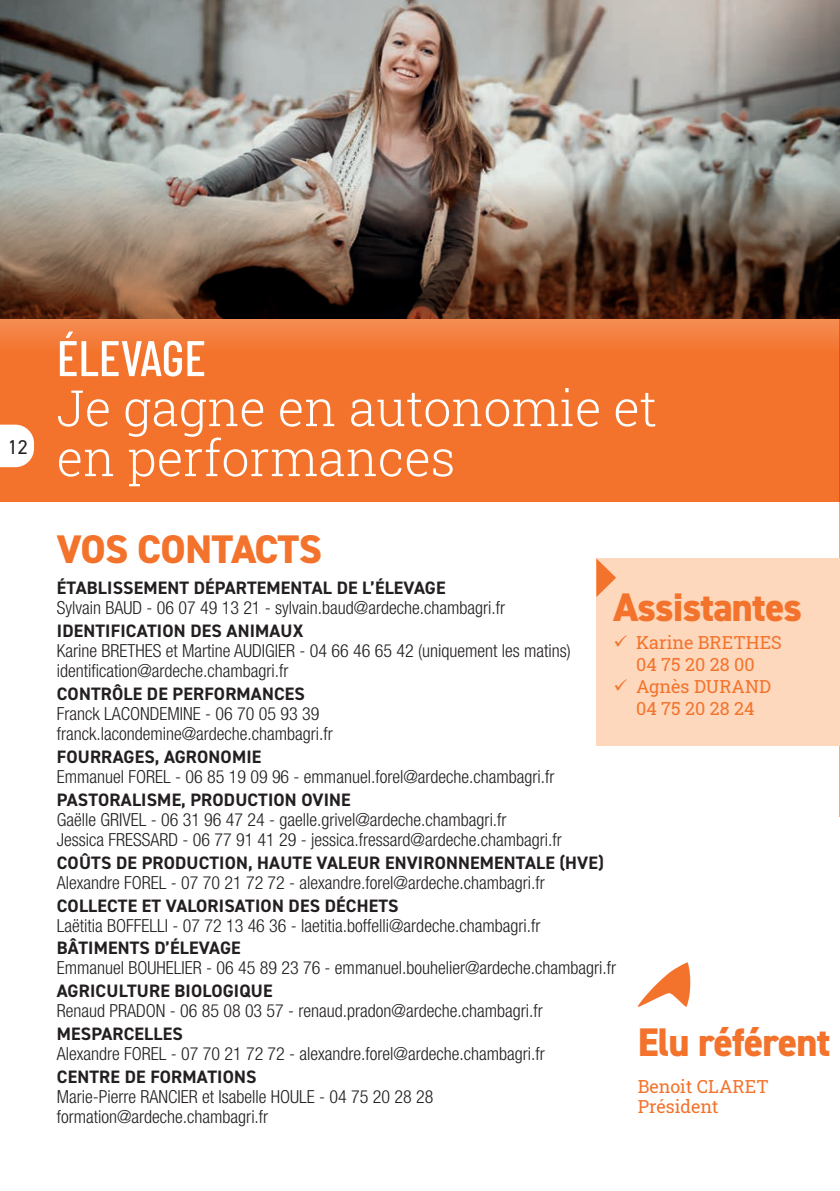
<style>
.page{position:relative;width:840px;height:1191px;background:#fff}
.page>*{position:absolute;margin:0;border:0;box-sizing:border-box;transform-origin:0 0}
.t1{font:300 50px/50px "Roboto Slab";color:#fff}
.t2{font:500 50px "Barlow Condensed";color:#fff}
.t3{font:800 40px "DIN2014";letter-spacing:-.02em;color:#f3732c}
.t4{font:20px "DIN2014";color:#231f20}
.t5{font:300 condensed 18px/20px "Helvetica Neue LT Std";color:#231f20}
.t6{font:700 18px "DIN2014";letter-spacing:.01em;color:#231f20}
.t7{font:18px/22px "Roboto Slab";color:#f3732c}
</style>
<div class="page">
<hr style="left:839px;top:204px;width:1px;height:612px;background:#f9a774">
<hr style="left:839px;top:0;width:1px;height:208px;background:#009397">
<svg style="left:637px;top:962px;width:53px;height:45px"></svg>
<img style="left:0;top:0;width:839px;height:502px">
<svg style="left:0;top:424px;width:34px;height:43px"></svg>
<div style="left:596px;top:558px;width:243px;height:188px;background:#fdd8bd"></div>
<svg style="left:596px;top:558px;width:19px;height:39px"></svg>
<p class="t4" style="left:8px;top:434px;width:22px">12</p>
<h1 class="t2" style="left:57px;top:322px;width:151px">ÉLEVAGE</h1>
<h1 class="t1" style="left:57px;top:382px;width:601px">Je gagne en autonomie et en performances</h1>
<h2 class="t3" style="left:57px;top:522px;width:266px">VOS CONTACTS</h2>
<p class="t6" style="left:57px;top:576px;width:390px">ÉTABLISSEMENT DÉPARTEMENTAL DE L’ÉLEVAGE</p>
<p class="t5" style="left:57px;top:598px;width:449px">Sylvain BAUD - 06 07 49 13 21 - sylvain.baud@ardeche.chambagri.fr</p>
<p class="t6" style="left:57px;top:619px;width:248px">IDENTIFICATION DES ANIMAUX</p>
<p class="t5" style="left:57px;top:640px;width:515px">Karine BRETHES et Martine AUDIGIER - 04 66 46 65 42 (uniquement les matins) identification@ardeche.chambagri.fr</p>
<p class="t6" style="left:57px;top:682px;width:249px">CONTRÔLE DE PERFORMANCES</p>
<p class="t5" style="left:57px;top:703px;width:277px">Franck LACONDEMINE - 06 70 05 93 39 franck.lacondemine@ardeche.chambagri.fr</p>
<p class="t6" style="left:57px;top:744px;width:206px">FOURRAGES, AGRONOMIE</p>
<p class="t5" style="left:57px;top:766px;width:499px">Emmanuel FOREL - 06 85 19 09 96 - emmanuel.forel@ardeche.chambagri.fr</p>
<p class="t6" style="left:57px;top:787px;width:295px">PASTORALISME, PRODUCTION OVINE</p>
<p class="t5" style="left:57px;top:809px;width:506px">Gaëlle GRIVEL - 06 31 96 47 24 - gaelle.grivel@ardeche.chambagri.fr<br>Jessica FRESSARD - 06 77 91 41 29 - jessica.fressard@ardeche.chambagri.fr</p>
<p class="t6" style="left:57px;top:850px;width:548px">COÛTS DE PRODUCTION, HAUTE VALEUR ENVIRONNEMENTALE (HVE)</p>
<p class="t5" style="left:57px;top:872px;width:489px">Alexandre FOREL - 07 70 21 72 72 - alexandre.forel@ardeche.chambagri.fr</p>
<p class="t6" style="left:57px;top:893px;width:343px">COLLECTE ET VALORISATION DES DÉCHETS</p>
<p class="t5" style="left:57px;top:915px;width:485px">Laëtitia BOFFELLI - 07 72 13 46 36 - laetitia.boffelli@ardeche.chambagri.fr</p>
<p class="t6" style="left:57px;top:936px;width:185px">BÂTIMENTS D’ÉLEVAGE</p>
<p class="t5" style="left:57px;top:957px;width:560px">Emmanuel BOUHELIER - 06 45 89 23 76 - emmanuel.bouhelier@ardeche.chambagri.fr</p>
<p class="t6" style="left:57px;top:979px;width:217px">AGRICULTURE BIOLOGIQUE</p>
<p class="t5" style="left:57px;top:1000px;width:487px">Renaud PRADON - 06 85 08 03 57 - renaud.pradon@ardeche.chambagri.fr</p>
<p class="t6" style="left:57px;top:1022px;width:127px">MESPARCELLES</p>
<p class="t5" style="left:57px;top:1043px;width:489px">Alexandre FOREL - 07 70 21 72 72 - alexandre.forel@ardeche.chambagri.fr</p>
<p class="t6" style="left:57px;top:1064px;width:201px">CENTRE DE FORMATIONS</p>
<p class="t5" style="left:57px;top:1086px;width:378px">Marie-Pierre RANCIER et Isabelle HOULE - 04 75 20 28 28 formation@ardeche.chambagri.fr</p>
<h2 class="t3" style="left:613px;top:580px;width:190px">Assistantes</h2>
<p class="t7" style="left:635px;top:631px;width:147px">Karine BRETHES<br>04 75 20 28 00<br>Agnès DURAND<br>04 75 20 28 24</p>
<h2 class="t3" style="left:637px;top:1015px;width:194px">Elu référent</h2>
<p class="t7" style="left:637px;top:1076px;width:132px;line-height:20px">Benoit CLARET<br>Président</p>
</div>
